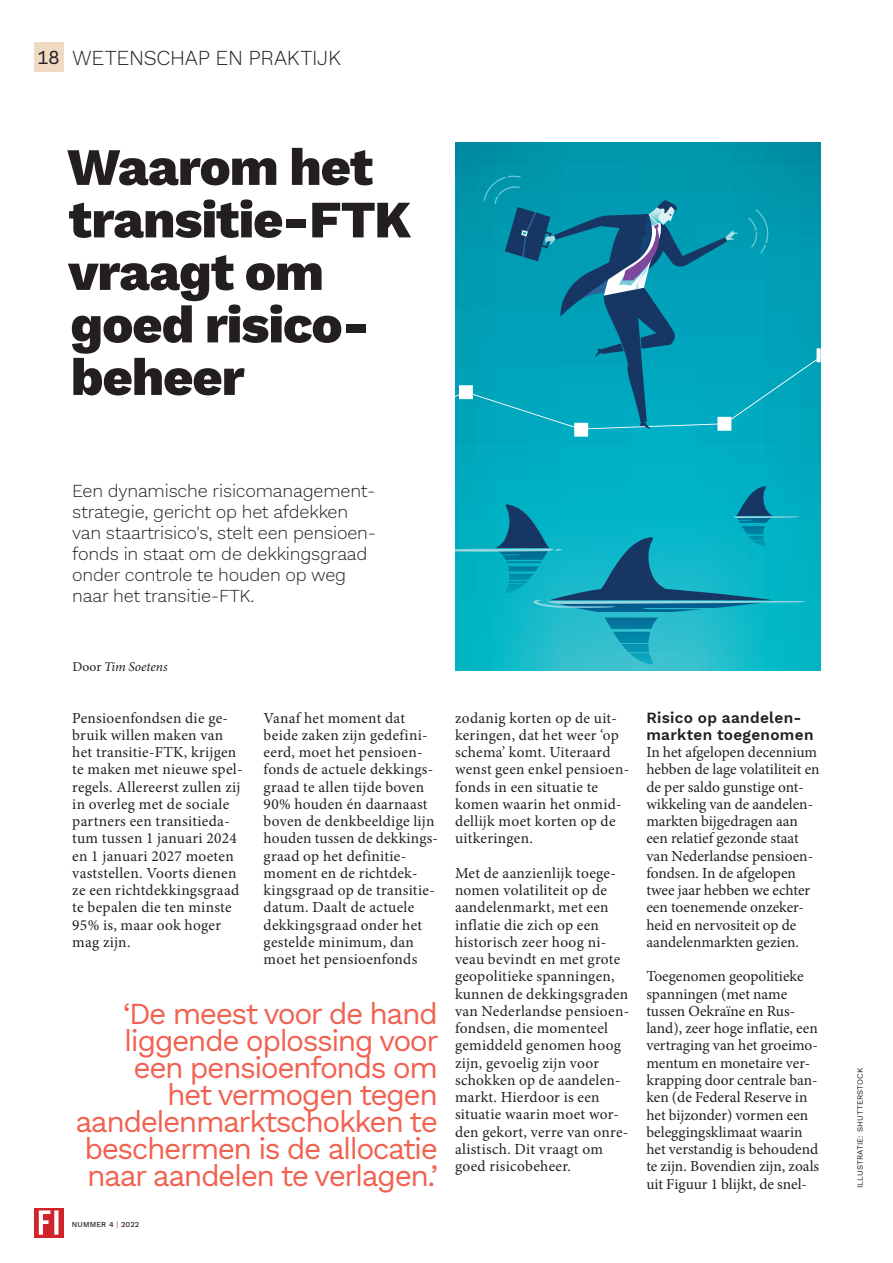
<style>
.page{position:relative;width:893px;height:1263px;background:#fff}
.page>*{position:absolute;margin:0;border:0;box-sizing:border-box;transform-origin:0 0}
.t1{font:800 52.5px/52.5px "Work Sans";letter-spacing:-.02em;color:#231f20}
.t2{font:30px/27px "Work Sans";letter-spacing:-.05em;color:#f16150;text-align:right}
.t3{font:300 21px "Work Sans";letter-spacing:-.01em;color:#231f20}
.t4{font:300 18px/21px "Work Sans";letter-spacing:-.01em;color:#231f20}
.t5{font:15.3px/17.2px "Minion Pro";letter-spacing:.015em;color:#231f20}
.t6{font:600 15.3px/17.2px "Work Sans";letter-spacing:.02em;color:#231f20}
.t7{font:italic 13.5px "Minion Pro";letter-spacing:-.005em;color:#231f20}
.t8{font:7.95px "Work Sans";letter-spacing:.02em;color:#231f20}
.t9{font:500 7.5px "Work Sans";letter-spacing:.02em;color:#231f20}
.s1{font-weight:400;font-size:19.5px}
.s2{font-style:normal}
.s3{font-weight:400;color:#d1232a}
</style>
<div class="page">
<div style="left:34px;top:43px;width:30px;height:29px;background:#f0dac4"></div>
<svg style="left:34px;top:1208px;width:30px;height:29px"></svg>
<svg style="left:39px;top:1210px;width:19px;height:25px"></svg>
<svg style="left:455px;top:142px;width:366px;height:529px;background:#02a5ba"></svg>
<svg style="left:455px;top:175px;width:366px;height:262px;background:#0896b0"></svg>
<svg style="left:455px;top:486px;width:350px;height:178px;background:#0fa8bd"></svg>
<h3 class="t3" style="left:37px;top:42px;width:305px"><span class="s1">18</span> WETENSCHAP EN PRAKTIJK</h3>
<h1 class="t1" style="left:67px;top:139px;width:345px">Waarom het transitie-FTK vraagt om goed risico&shy;beheer</h1>
<p class="t4" style="left:72px;top:479px;width:305px">Een dynamische risicomanagement&shy;strategie, gericht op het afdekken van staartrisico's, stelt een pensioen&shy;fonds in staat om de dekkingsgraad onder controle te houden op weg naar het transitie-FTK.</p>
<p class="t7" style="left:73px;top:657px;width:96px"><span class="s2">Door</span> Tim Soetens</p>
<p class="t5" style="left:264px;top:709px;width:174px">Vanaf het moment dat beide zaken zijn gedefini&shy;eerd, moet het pensioen&shy;fonds de actuele dekkings&shy;graad te allen tijde boven<br>90% houden én daarnaast boven de denkbeeldige lijn houden tussen de dekkings&shy;graad op het definitie&shy;moment en de richtdek&shy;kingsgraad op de transitie&shy;datum. Daalt de actuele dekkingsgraad onder het gestelde minimum, dan moet het pensioenfonds</p>
<p class="t5" style="left:455px;top:709px;width:176px">zodanig korten op de uit&shy;keringen, dat het weer ‘op schema’ komt. Uiteraard wenst geen enkel pensioen&shy;fonds in een situatie te komen waarin het onmid&shy;dellijk moet korten op de uitkeringen.</p>
<p class="t5" style="left:72px;top:709px;width:172px">Pensioenfondsen die ge&shy;bruik willen maken van het transitie-FTK, krijgen te maken met nieuwe spel&shy;regels. Allereerst zullen zij in overleg met de sociale partners een transitieda&shy;tum tussen 1 januari 2024 en 1 januari 2027 moeten vaststellen. Voorts dienen ze een richtdekkingsgraad te bepalen die ten minste<br>95% is, maar ook hoger mag zijn.</p>
<p class="t5" style="left:455px;top:864px;width:176px">Met de aanzienlijk toege&shy;nomen volatiliteit op de aandelenmarkt, met een inflatie die zich op een historisch zeer hoog ni&shy;veau bevindt en met grote geopolitieke spanningen, kunnen de dekkingsgraden van Nederlandse pensioen&shy;fondsen, die momenteel gemiddeld genomen hoog zijn, gevoelig zijn voor schokken op de aandelen&shy;markt. Hierdoor is een situatie waarin moet wor&shy;den gekort, verre van onre&shy;alistisch. Dit vraagt om goed risicobeheer.</p>
<h2 class="t2" style="left:75px;top:999px;width:365px">‘De meest voor de hand liggende oplossing voor een pensioenfonds om<br>het vermogen tegen aandelenmarktschokken te beschermen is de allocatie naar aandelen te verlagen.’</h2>
<p class="t9" style="left:72px;top:1219px;width:69px">NUMMER 4 <span class="s3">|</span> 2022</p>
<p class="t6" style="left:646px;top:708px;width:169px">Risico op aandelen&shy;markten toegenomen</p>
<p class="t5" style="left:646px;top:744px;width:175px">In het afgelopen decennium hebben de lage volatiliteit en de per saldo gunstige ont&shy;wikkeling van de aandelen&shy;markten bijgedragen aan een relatief gezonde staat van Nederlandse pensioen&shy;fondsen. In de afgelopen twee jaar hebben we echter een toenemende onzeker&shy;heid en nervositeit op de aandelenmarkten gezien.</p>
<p class="t5" style="left:646px;top:968px;width:174px">Toegenomen geopolitieke spanningen (met name tussen Oekraïne en Rus&shy;land), zeer hoge inflatie, een vertraging van het groeimo&shy;mentum en monetaire ver&shy;krapping door centrale ban&shy;ken (de Federal Reserve in het bijzonder) vormen een beleggingsklimaat waarin het verstandig is behoudend te zijn. Bovendien zijn, zoals uit Figuur 1 blijkt, de snel-</p>
<p class="t8" style="left:854px;top:1188px;width:122px;rotate:-90deg">ILLUSTRATIE: SHUTTERSTOCK</p>
</div>
